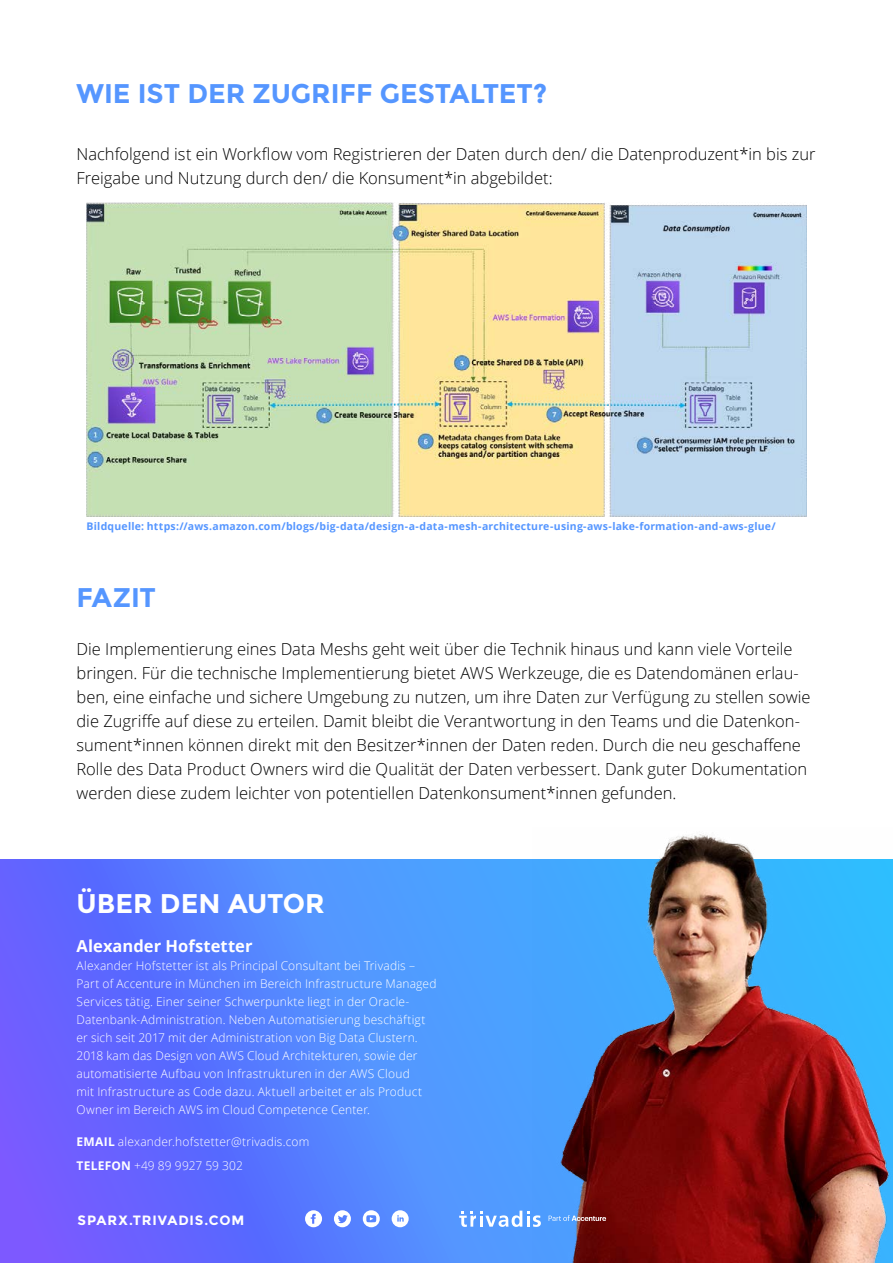
<style>
.page{position:relative;width:893px;height:1263px;background:#fff}
.page>*{position:absolute;margin:0;border:0;box-sizing:border-box;transform-origin:0 0}
.t1{font:700 27px "Montserrat";color:#5596ff}
.t2{font:700 27px "Montserrat";color:#fff}
.t3{font:300 16.5px/24px "Open Sans";color:#000}
.t4{font:700 16.5px "Open Sans";letter-spacing:.005em;color:#fff}
.t5{font:700 13.5px "Montserrat";letter-spacing:.065em;color:#fff}
.t6{font:300 12px/18px "Open Sans";letter-spacing:.015em;color:#fff}
.t7{font:700 10.5px "Open Sans";letter-spacing:.02em;color:#5596ff}
.s1{font-weight:700}
</style>
<div class="page">
<svg style="left:0;top:859px;width:533px;height:404px;background:#597efe"></svg>
<img style="left:533px;top:834px;width:360px;height:429px">
<svg style="left:459px;top:1211px;width:82px;height:16px"></svg>
<svg style="left:549px;top:1215px;width:57px;height:6px"></svg>
<svg style="left:305px;top:1210px;width:17px;height:17px"></svg>
<svg style="left:334px;top:1210px;width:17px;height:17px"></svg>
<svg style="left:363px;top:1210px;width:17px;height:17px"></svg>
<svg style="left:392px;top:1210px;width:17px;height:17px"></svg>
<img style="left:87px;top:202px;width:719px;height:315px">
<h1 class="t1" style="left:77px;top:77px;width:472px">WIE IST DER ZUGRIFF GESTALTET?</h1>
<p class="t3" style="left:77px;top:141px;width:740px">Nachfolgend ist ein Workflow vom Registrieren der Daten durch den/ die Datenproduzent*in bis zur<br>Freigabe und Nutzung durch den/ die Konsument*in abgebildet:</p>
<p class="t7" style="left:87px;top:519px;width:690px">Bildquelle: https://aws.amazon.com/blogs/big-data/design-a-data-mesh-architecture-using-aws-lake-formation-and-aws-glue/</p>
<h1 class="t1" style="left:77px;top:581px;width:81px">FAZIT</h1>
<p class="t3" style="left:77px;top:636px;width:736px">Die Implementierung eines Data Meshs geht weit über die Technik hinaus und kann viele Vorteile bringen. Für die technische Implementierung bietet AWS Werkzeuge, die es Datendomänen erlau&shy;ben, eine einfache und sichere Umgebung zu nutzen, um ihre Daten zur Verfügung zu stellen sowie die Zugriffe auf diese zu erteilen. Damit bleibt die Verantwortung in den Teams und die Datenkon&shy;sument*innen können direkt mit den Besitzer*innen der Daten reden. Durch die neu geschaffene Rolle des Data Product Owners wird die Qualität der Daten verbessert. Dank guter Dokumentation werden diese zudem leichter von potentiellen Datenkonsument*innen gefunden.</p>
<h1 class="t2" style="left:76px;top:887px;width:250px">ÜBER DEN AUTOR</h1>
<p class="t4" style="left:76px;top:934px;width:178px">Alexander Hofstetter</p>
<p class="t6" style="left:76px;top:956px;width:362px">Alexander Hofstetter ist als Principal Consultant bei Trivadis – Part of Accenture in München im Bereich Infrastructure Managed Services tätig. Einer seiner Schwerpunkte liegt in der Oracle-Datenbank-Administration. Neben Automatisierung beschäftigt er sich seit 2017 mit der Administration von Big Data Clustern.<br>2018 kam das Design von AWS Cloud Architekturen, sowie der automatisierte Aufbau von Infrastrukturen in der AWS Cloud<br>mit Infrastructure as Code dazu. Aktuell arbeitet er als Product Owner im Bereich AWS im Cloud Competence Center.</p>
<p class="t6" style="left:76px;top:1129px;width:234px;line-height:24px"><span class="s1">EMAIL</span> alexander.hofstetter@trivadis.com<br><span class="s1">TELEFON</span> +49 89 9927 59 302</p>
<p class="t5" style="left:78px;top:1212px;width:168px">SPARX.TRIVADIS.COM</p>
</div>
